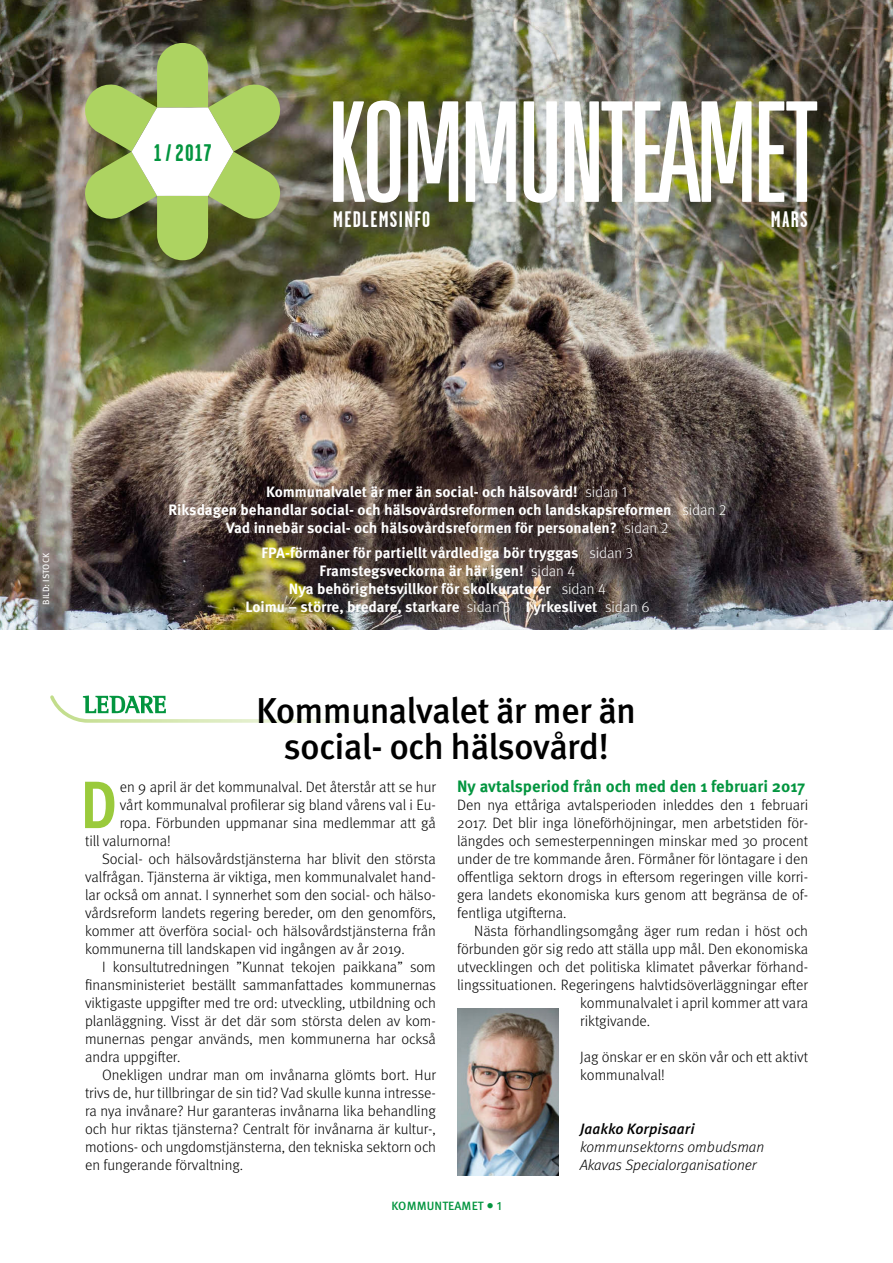
<style>
.page{position:relative;width:893px;height:1263px;background:#fff}
.page>*{position:absolute;margin:0;border:0;box-sizing:border-box;transform-origin:0 0}
.leipis_met_10_12_ANF{font:700 67.05px "Meta Cond OT";color:#9aca3c}
.ots_met_2_ru{font:500 36px "Meta OT";letter-spacing:-.025em;color:#000}
.t1{font:700 24px "Garage Gothic";color:#03953f}
.t2{font:700 22.5px "Garage Gothic";letter-spacing:.06em;color:#fff}
.väliots_met_1_ru{font:700 16.5px "Meta OT";color:#03953f}
.leipis_met_10_12_ru{font:300 15px/18px "Meta OT";color:#000;text-align:justify}
.leipis_met_10_12_EI{font:300 15px/18px "Meta OT";color:#000;text-align:justify}
.leipis_met_10_12_EI-2{font:700 15px "Meta OT";color:#fff}
.leipis_met_10_12_ANF-2{font:300 15px "Meta OT";color:#000}
.leipis_met_10_12_SIS{font:700 15px "Meta OT";color:#fff}
.leipis_met_10_12_EIS{font:700 15px "Meta OT";color:#fff}
.kirjoittaja_tiedot_r{font:italic 300 15px "Meta OT";color:#000}
.kirjoittaja_met_ru{font:italic 500 15px "Meta OT";color:#000}
.leipis_met_10_12_EI-3{font:500 12px "Meta OT";letter-spacing:.01em;color:#03953f}
.kuvaaja_6_8_EI_SIS{font:9px "Meta OT";letter-spacing:.01em;color:#fff}
.s1{font-weight:300}
.s2{font-size:15px}
</style>
<div class="page">
<img style="left:0;top:0;width:893px;height:629px">
<img style="left:457px;top:1009px;width:102px;height:166px">
<svg style="left:50px;top:695px;width:313px;height:28px"></svg>
<svg style="left:81px;top:43px;width:203px;height:217px"></svg>
<svg style="left:333px;top:101px;width:67px;height:102px"></svg>
<svg style="left:524px;top:101px;width:33px;height:102px"></svg>
<img style="left:759px;top:101px;width:58px;height:101px">
<svg style="left:408px;top:101px;width:50px;height:101px"></svg>
<svg style="left:466px;top:101px;width:50px;height:101px"></svg>
<img style="left:565px;top:101px;width:187px;height:101px">
<p class="t1" style="left:154px;top:140px;width:59px">1 / 2017</p>
<p class="t2" style="left:333px;top:207px;width:99px">MEDLEMSINFO</p>
<p class="t2" style="left:771px;top:207px;width:39px">MARS</p>
<p class="kuvaaja_6_8_EI_SIS" style="left:41px;top:605px;width:53px;rotate:-90deg">BILD: ISTOCK</p>
<p class="leipis_met_10_12_EI-2" style="left:266px;top:482px;width:364px">Kommunalvalet är mer än social- och hälsovård! <span class="s1">sidan 1</span></p>
<p class="leipis_met_10_12_EI-2" style="left:168px;top:500px;width:559px">Riksdagen behandlar social- och hälsovårdsreformen och landskapsreformen <span class="s1">sidan 2</span></p>
<p class="leipis_met_10_12_EI-2" style="left:226px;top:518px;width:444px">Vad innebär social- och hälsovårdsreformen för personalen? <span class="s1">sidan 2</span></p>
<p class="leipis_met_10_12_SIS" style="left:261px;top:543px;width:373px">FPA-förmåner för partiellt vårdlediga bör tryggas <span class="s1">sidan 3</span></p>
<p class="leipis_met_10_12_EIS" style="left:319px;top:561px;width:257px">Framstegsveckorna är här igen! <span class="s1">sidan 4</span></p>
<p class="leipis_met_10_12_SIS" style="left:289px;top:579px;width:319px">Nya behörighetsvillkor för skolkuratorer <span class="s1">sidan 4</span></p>
<p class="leipis_met_10_12_EIS" style="left:245px;top:597px;width:405px">Loimu – större, bredare, starkare <span class="s1">sidan 5</span> I yrkeslivet <span class="s1">sidan 6</span></p>
<p class="ots_met_2_ru" style="left:256px;top:688px;width:381px">Kommunalvalet är mer än</p>
<p class="ots_met_2_ru" style="left:284px;top:724px;width:327px">social- och hälsovård!</p>
<p class="leipis_met_10_12_ANF" style="left:80px;top:762px;width:38px">D</p>
<p class="leipis_met_10_12_ANF-2" style="left:120px;top:778px;width:318px">en 9 april är det kommunalval. Det återstår att se hur</p>
<p class="leipis_met_10_12_ANF-2" style="left:120px;top:796px;width:318px">vårt kommunalval profilerar sig bland vårens val i Eu-</p>
<p class="leipis_met_10_12_ANF-2" style="left:120px;top:814px;width:318px">ropa. Förbunden uppmanar sina medlemmar att gå</p>
<p class="leipis_met_10_12_ANF-2" style="left:85px;top:832px;width:87px">till valurnorna!</p>
<p class="leipis_met_10_12_ru" style="left:85px;top:850px;width:352px;text-indent:17px">Social- och hälsovårdstjänsterna har blivit den största valfrågan. Tjänsterna är viktiga, men kommunalvalet hand&shy;lar också om annat. I synnerhet som den social- och hälso&shy;vårdsreform landets regering bereder, om den genomförs, kommer att överföra social- och hälsovårdstjänsterna från kommunerna till landskapen vid ingången av år 2019.</p>
<p class="leipis_met_10_12_ru" style="left:85px;top:958px;width:352px;text-indent:17px">I konsultutredningen ”Kunnat tekojen paikkana” som finansministeriet beställt sammanfattades kommunernas viktigaste uppgifter med tre ord: utveckling, utbildning och planläggning. Visst är det där som största delen av kom&shy;munernas pengar används, men kommunerna har också andra uppgifter.</p>
<p class="leipis_met_10_12_ru" style="left:85px;top:1066px;width:352px;text-indent:17px">Onekligen undrar man om invånarna glömts bort. Hur trivs de, hur tillbringar de sin tid? Vad skulle kunna intresse&shy;ra nya invånare? Hur garanteras invånarna lika behandling och hur riktas tjänsterna? Centralt för invånarna är kultur-, motions- och ungdomstjänsterna, den tekniska sektorn och en fungerande förvaltning.</p>
<p class="väliots_met_1_ru" style="left:457px;top:776px;width:350px">Ny avtalsperiod från och med den 1 februari 2017</p>
<p class="leipis_met_10_12_EI" style="left:457px;top:796px;width:353px">Den nya ettåriga avtalsperioden inleddes den 1 februari 2017. Det blir inga löneförhöjningar, men arbetstiden för&shy;längdes och semesterpenningen minskar med 30 procent under de tre kommande åren. Förmåner för löntagare i den offentliga sektorn drogs in eftersom regeringen ville korri&shy;gera landets ekonomiska kurs genom att begränsa de of&shy;fentliga utgifterna.</p>
<p class="leipis_met_10_12_ru" style="left:474px;top:922px;width:335px">Nästa förhandlingsomgång äger rum redan i höst och</p>
<p class="leipis_met_10_12_ru" style="left:457px;top:940px;width:352px">förbunden gör sig redo att ställa upp mål. Den ekonomiska</p>
<p class="leipis_met_10_12_ru" style="left:457px;top:958px;width:352px">utvecklingen och det politiska klimatet påverkar förhand-</p>
<p class="leipis_met_10_12_ru" style="left:457px;top:976px;width:352px">lingssituationen. Regeringens halvtidsöverläggningar efter</p>
<p class="leipis_met_10_12_ru" style="left:580px;top:994px;width:229px">kommunalvalet i april kommer att vara</p>
<p class="leipis_met_10_12_ru" style="left:580px;top:1012px;width:71px">riktgivande.</p>
<p class="leipis_met_10_12_EI" style="left:580px;top:1048px;width:230px">Jag önskar er en skön vår och ett aktivt kommunalval!</p>
<p class="kirjoittaja_met_ru" style="left:580px;top:1120px;width:116px">Jaakko Korpisaari</p>
<p class="kirjoittaja_tiedot_r" style="left:580px;top:1138px;width:186px">kommunsektorns ombudsman</p>
<p class="kirjoittaja_tiedot_r" style="left:580px;top:1156px;width:178px">Akavas Specialorganisationer</p>
<p class="leipis_met_10_12_EI-3" style="left:392px;top:1198px;width:111px">KOMMUNTEAMET <span class="s2">•</span> 1</p>
</div>
